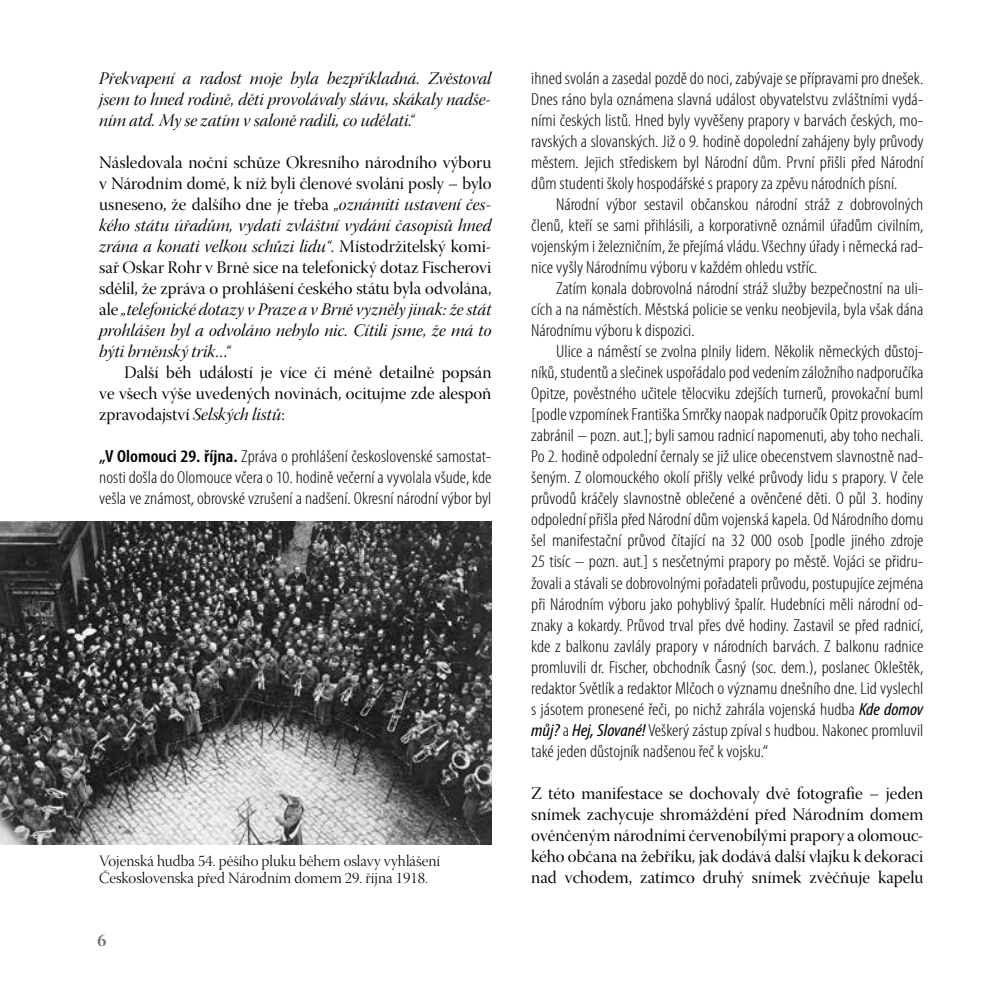
<style>
.page{position:relative;width:993px;height:993px;background:#fff}
.page>*{position:absolute;margin:0;border:0;box-sizing:border-box;transform-origin:0 0}
.t1{font:300 condensed 17.5px/21px "Myriad Pro";color:#000;text-align:justify;scale:1.1 1}
.t2{font:17.5px/21px "Warnock Pro Disp";color:#000;text-align:justify}
.t3{font:17.5px/21px "Warnock Pro It Disp";color:#000;text-align:justify}
.t4{font:17.5px "Warnock Pro Bold Disp";color:#6f6f6e}
.t5{font:15.75px/17.5px "Warnock Pro Light Disp";color:#000}
.s1{font-family:"Warnock Pro It Disp"}
.s2{font-family:"Warnock Pro Disp"}
.s3{font-weight:600}
.s4{font-weight:400;font-style:italic}
</style>
<div class="page">
<img style="left:0;top:521px;width:491px;height:322px">
<p class="t3" style="left:99px;top:70px;width:393px">Překvapení a radost moje byla bezpříkladná. Zvěstoval jsem to hned rodině, děti provolávaly slávu, skákaly nadše&shy;ním atd. My se zatím v saloně radili, co udělati.“</p>
<p class="t2" style="left:99px;top:154px;width:393px">Následovala noční schůze Okresního národního výboru v Národním domě, k níž byli členové svoláni posly – bylo usneseno, že dalšího dne je třeba <span class="s1">„oznámiti ustavení čes-</span></p>
<p class="t3" style="left:99px;top:217px;width:393px">kého státu úřadům, vydati zvláštní vydání časopisů hned zrána a konati velkou schůzi lidu“<span class="s2">. Místodržitelský komi-</span></p>
<p class="t2" style="left:99px;top:259px;width:393px">sař Oskar Rohr v Brně sice na telefonický dotaz Fischerovi sdělil, že zpráva o prohlášení českého státu byla odvolána,</p>
<p class="t3" style="left:99px;top:301px;width:393px"><span class="s2">ale</span> „telefonické dotazy v Praze a v Brně vyzněly jinak: že stát prohlášen byl a odvoláno nebylo nic. Cítili jsme, že má to býti brněnský trik…“</p>
<p class="t2" style="left:99px;top:364px;width:393px;text-indent:25px">Další běh událostí je více či méně detailně popsán ve všech výše uvedených novinách, ocitujme zde alespoň zpravodajství <span class="s1">Selských listů</span>:</p>
<p class="t1" style="left:99px;top:446px;width:358px"><span class="s3">„V Olomouci 29. října.</span> Zpráva o prohlášení československé samostat&shy;nosti došla do Olomouce včera o10.hodině večerní avyvolala všude, kde vešla ve známost, obrovské vzrušení a nadšení. Okresní národní výbor byl</p>
<p class="t5" style="left:99px;top:852px;width:342px">Vojenská hudba 54. pěšího pluku během oslavy vyhlášení<br>Československa před Národním domem 29. října 1918.</p>
<p class="t4" style="left:98px;top:929px;width:10px">6</p>
<p class="t1" style="left:531px;top:68px;width:358px">ihned svolán azasedal pozdě donoci, zabývaje se přípravami pro dnešek.<br>Dnes ráno byla oznámena slavná událost obyvatelstvu zvláštními vydá&shy;ními českých listů. Hned byly vyvěšeny prapory v barvách českých, mo&shy;ravských a slovanských. Již o 9. hodině dopolední zahájeny byly průvody městem. Jejich střediskem byl Národní dům. První přišli před Národní dům studenti školy hospodářské sprapory zazpěvu národních písní.</p>
<p class="t1" style="left:531px;top:194px;width:358px;text-indent:25px">Národní výbor sestavil občanskou národní stráž z dobrovolných členů, kteří se sami přihlásili, a korporativně oznámil úřadům civilním, vojenským i železničním, že přejímá vládu. Všechny úřady iněmecká rad&shy;nice vyšly Národnímu výboru vkaždém ohledu vstříc.</p>
<p class="t1" style="left:531px;top:278px;width:358px;text-indent:25px">Zatím konala dobrovolná národní stráž služby bezpečnostní na uli&shy;cích a na náměstích. Městská policie se venku neobjevila, byla však dána Národnímu výboru kdispozici.</p>
<p class="t1" style="left:531px;top:341px;width:358px;text-indent:25px">Ulice a náměstí se zvolna plnily lidem. Několik německých důstoj&shy;níků, studentů aslečinek uspořádalo pod vedením záložního nadporučíka Opitze, pověstného učitele tělocviku zdejších turnerů, provokační buml [podle vzpomínek Františka Smrčky naopak nadporučík Opitz provokacím zabránil – pozn. aut.]; byli samou radnicí napomenuti, aby toho nechali.<br>Po 2. hodině odpolední černaly se již ulice obecenstvem slavnostně nad&shy;šeným. Z olomouckého okolí přišly velké průvody lidu s prapory. V čele průvodů kráčely slavnostně oblečené a ověnčené děti. O půl 3. hodiny odpolední přišla před Národní dům vojenská kapela. Od Národního domu šel manifestační průvod čítající na 32 000 osob [podle jiného zdroje 25 tisíc – pozn. aut.] s nesčetnými prapory po městě. Vojáci se přidru&shy;žovali astávali se dobrovolnými pořadateli průvodu, postupujíce zejména při Národním výboru jako pohyblivý špalír. Hudebníci měli národní od&shy;znaky a kokardy. Průvod trval přes dvě hodiny. Zastavil se před radnicí, kde z balkonu zavlály prapory v národních barvách. Z balkonu radnice promluvili dr. Fischer, obchodník Časný (soc. dem.), poslanec Okleštěk, redaktor Světlík a redaktor Mlčoch o významu dnešního dne. Lid vyslechl s jásotem pronesené řeči, po nichž zahrála vojenská hudba <span class="s4">Kde domov můj?</span> a <span class="s4">Hej, Slované!</span> Veškerý zástup zpíval s hudbou. Nakonec promluvil také jeden důstojník nadšenou řeč kvojsku.“</p>
<p class="t2" style="left:531px;top:784px;width:393px">Z této manifestace se dochovaly dvě fotografie – jeden snímek zachycuje shromáždění před Národním domem ověnčeným národními červenobílými prapory a olomouc&shy;kého občana na žebříku, jak dodává další vlajku k dekoraci nad vchodem, zatímco druhý snímek zvěčňuje kapelu</p>
</div>
